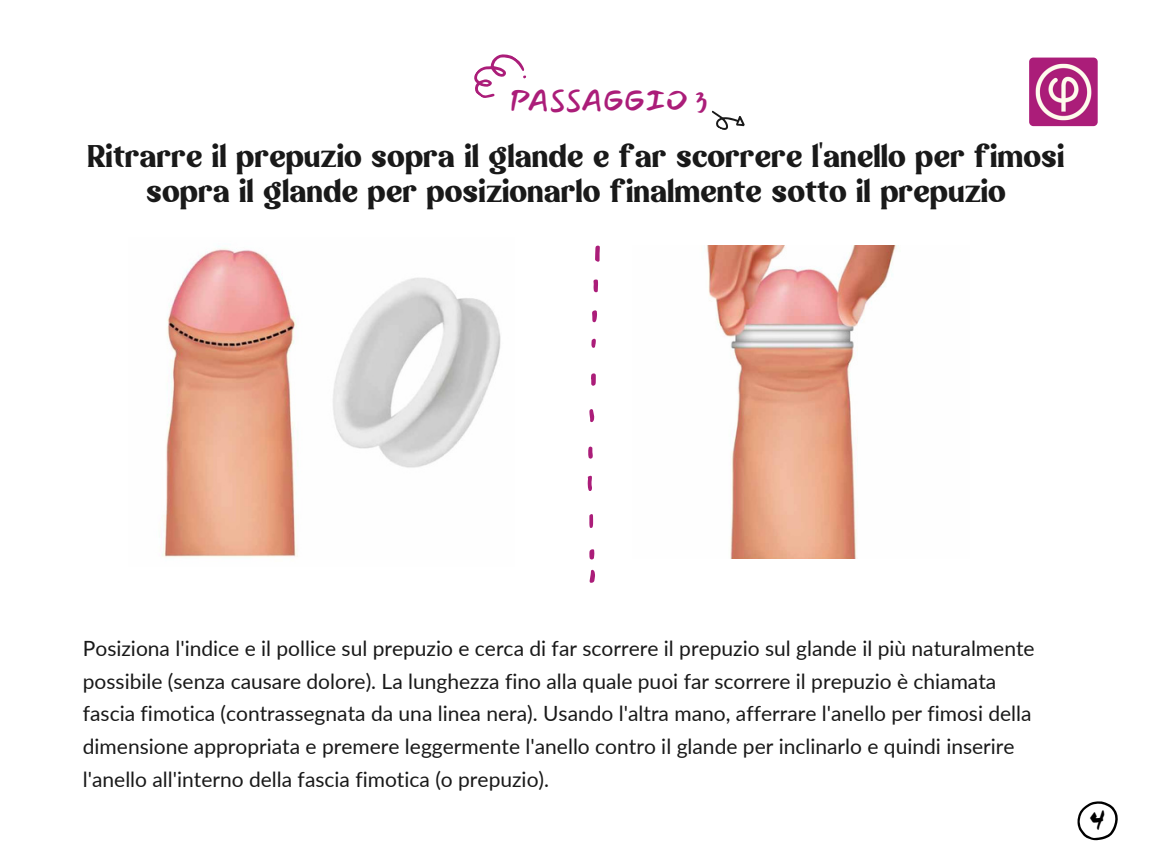
<style>
.page{position:relative;width:1152px;height:864px;background:#fff}
.page>*{position:absolute;margin:0;border:0;box-sizing:border-box;transform-origin:0 0}
.t1{font:36px/34.8px "Magzo Alt";color:#191919;text-align:center}
.t2{font:30px "Mansalva";color:#ab1d79}
.t3{font:29.25px "Abys";color:#000}
.t4{font:21px/32.7px "Lato";color:#191919}
</style>
<div class="page">
<img style="left:162px;top:246px;width:339px;height:312px">
<svg style="left:474px;top:54px;width:53px;height:44px"></svg>
<svg style="left:712px;top:110px;width:33px;height:20px"></svg>
<img style="left:707px;top:245px;width:192px;height:314px">
<svg style="left:595px;top:246px;width:5px;height:16px"></svg>
<svg style="left:588px;top:476px;width:4px;height:15px"></svg>
<svg style="left:590px;top:569px;width:5px;height:14px"></svg>
<svg style="left:591px;top:373px;width:5px;height:13px"></svg>
<svg style="left:593px;top:279px;width:5px;height:13px"></svg>
<svg style="left:592px;top:310px;width:5px;height:12px"></svg>
<svg style="left:589px;top:514px;width:4px;height:14px"></svg>
<svg style="left:589px;top:409px;width:5px;height:13px"></svg>
<svg style="left:588px;top:447px;width:5px;height:12px"></svg>
<svg style="left:589px;top:549px;width:5px;height:11px"></svg>
<svg style="left:591px;top:339px;width:5px;height:9px"></svg>
<img style="left:1029px;top:58px;width:69px;height:68px;border-radius:4px">
<svg style="left:1077px;top:801px;width:41px;height:39px"></svg>
<p class="t2" style="left:510px;top:84px;width:199px">PASSAGGIO 3</p>
<p class="t1" style="left:87px;top:140px;width:979px">Ritrarre il prepuzio sopra il glande e far scorrere l'anello per fimosi sopra il glande per posizionarlo finalmente sotto il prepuzio</p>
<p class="t4" style="left:83px;top:632px;width:953px">Posiziona l'indice e il pollice sul prepuzio e cerca di far scorrere il prepuzio sul glande il più naturalmente possibile (senza causare dolore). La lunghezza fino alla quale puoi far scorrere il prepuzio è chiamata fascia fimotica (contrassegnata da una linea nera). Usando l'altra mano, afferrare l'anello per fimosi della dimensione appropriata e premere leggermente l'anello contro il glande per inclinarlo e quindi inserire l'anello all'interno della fascia fimotica (o prepuzio).</p>
<p class="t3" style="left:1091px;top:803px;width:16px">4</p>
</div>
